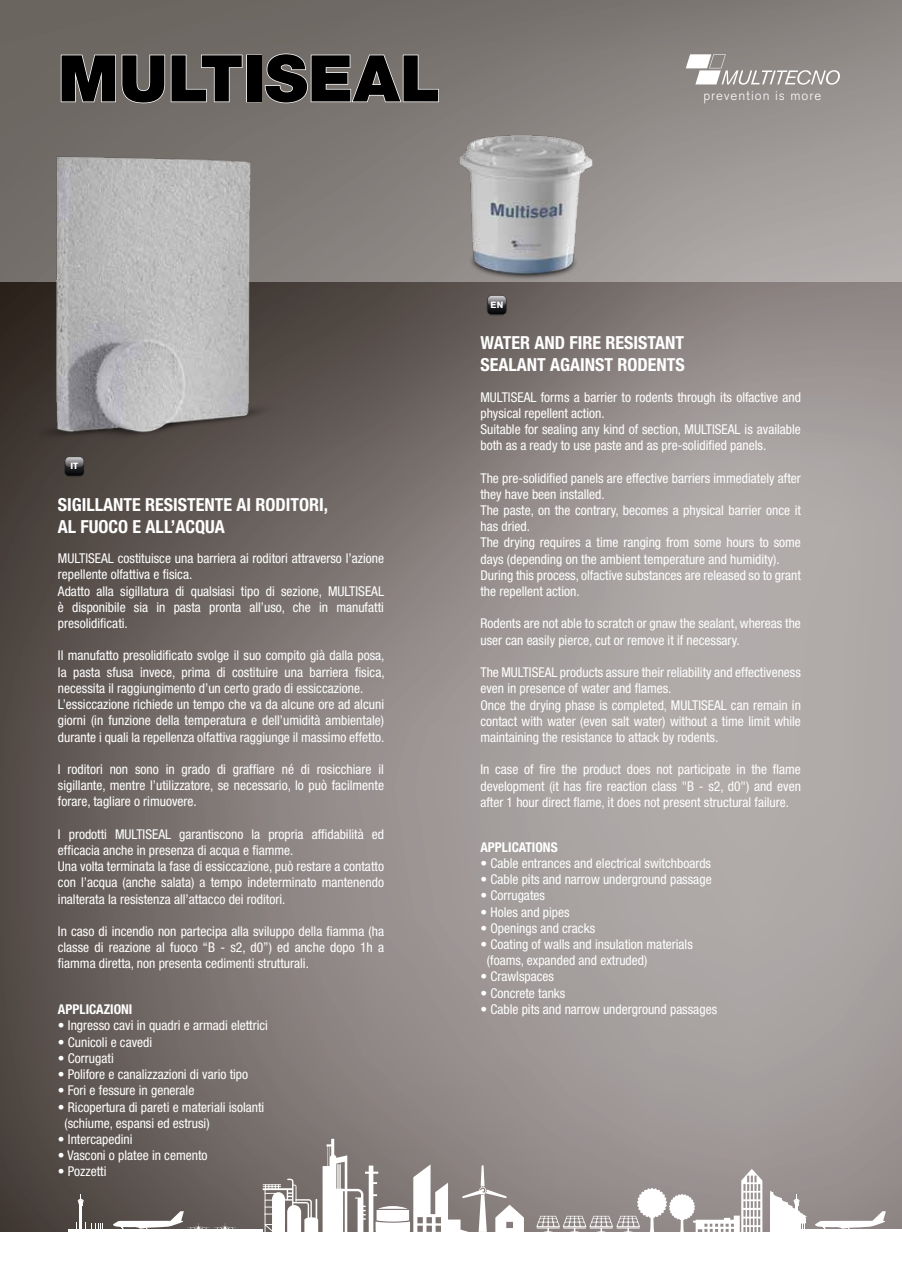
<style>
.page{position:relative;width:902px;height:1272px;background:#fff}
.page>*{position:absolute;margin:0;border:0;box-sizing:border-box;transform-origin:0 0}
.t1{font:900 64.5px "Helvetica Neue";color:#000}
.t2{font:700 condensed 18px/21.6px "Helvetica Neue";color:#fff}
.t3{font:condensed 13.5px/16.2px "Helvetica Neue";color:#fff}
.t4{font:700 condensed 13.5px "Helvetica Neue";color:#fff}
.t5{font:300 13.2px "Akzidenz Grotesk BE";letter-spacing:.075em;color:#fff}
.t6{font:700 9px "Akzidenz Grotesk BE";color:#fff}
</style>
<div class="page">
<img style="left:0;top:281px;width:901px;height:951px">
<svg style="left:0;top:0;width:901px;height:281px;background:#87817e"></svg>
<svg style="left:262px;top:1138px;width:265px;height:94px"></svg>
<svg style="left:536px;top:1168px;width:226px;height:64px;background:#a9a3a2"></svg>
<hr style="left:770px;top:1228px;width:131px;height:3px;background:#fff">
<svg style="left:813px;top:1211px;width:73px;height:17px"></svg>
<svg style="left:770px;top:1190px;width:37px;height:38px"></svg>
<hr style="left:79px;top:1205px;width:3px;height:23px;background:#fff">
<svg style="left:78px;top:1193px;width:6px;height:12px"></svg>
<hr style="left:68px;top:1228px;width:195px;height:3px;background:#fff">
<svg style="left:85px;top:1222px;width:18px;height:6px"></svg>
<svg style="left:112px;top:1211px;width:124px;height:18px"></svg>
<svg style="left:60px;top:54px;width:183px;height:50px;background:#84807c"></svg>
<div style="left:246px;top:55px;width:16px;height:47px;border:2px solid #fff"></div>
<svg style="left:264px;top:53px;width:175px;height:51px;background:#8a8682"></svg>
<svg style="left:486px;top:295px;width:21px;height:21px"></svg>
<img style="left:39px;top:134px;width:250px;height:332px">
<img style="left:394px;top:115px;width:266px;height:176px">
<svg style="left:64px;top:456px;width:21px;height:21px"></svg>
<svg style="left:685px;top:54px;width:154px;height:31px"></svg>
<h1 class="t1" style="left:58px;top:40px;width:384px">MULTISEAL</h1>
<p class="t5" style="left:703px;top:88px;width:119px">prevention is more</p>
<p class="t6" style="left:70px;top:460px;width:9px">IT</p>
<h2 class="t2" style="left:58px;top:493px;width:272px">SIGILLANTE RESISTENTE AI RODITORI,<br>AL FUOCO E ALL’ACQUA</h2>
<p class="t3" style="left:58px;top:550px;width:327px">MULTISEAL costituisce una barriera ai roditori attraverso l’azione repellente olfattiva e fisica.<br>Adatto alla sigillatura di qualsiasi tipo di sezione, MULTISEAL è disponibile sia in pasta pronta all’uso, che in manufatti presolidificati.</p>
<p class="t3" style="left:58px;top:647px;width:328px">Il manufatto presolidificato svolge il suo compito già dalla posa, la pasta sfusa invece, prima di costituire una barriera fisica, necessita il raggiungimento d’un certo grado di essiccazione.<br>L’essiccazione richiede un tempo che va da alcune ore ad alcuni giorni (in funzione della temperatura e dell’umidità ambientale) durante i quali la repellenza olfattiva raggiunge il massimo effetto.</p>
<p class="t3" style="left:58px;top:761px;width:327px;text-align:justify">I roditori non sono in grado di graffiare né di rosicchiare il sigillante, mentre l’utilizzatore, se necessario, lo può facilmente forare, tagliare o rimuovere.</p>
<p class="t3" style="left:58px;top:825px;width:327px">I prodotti MULTISEAL garantiscono la propria affidabilità ed efficacia anche in presenza di acqua e fiamme.<br>Una volta terminata la fase di essiccazione, può restare a contatto con l’acqua (anche salata) a tempo indeterminato mantenendo inalterata la resistenza all’attacco dei roditori.</p>
<p class="t3" style="left:58px;top:923px;width:327px;text-align:justify">In caso di incendio non partecipa alla sviluppo della fiamma (ha classe di reazione al fuoco “B - s2, d0”) ed anche dopo 1h a fiamma diretta, non presenta cedimenti strutturali.</p>
<p class="t4" style="left:58px;top:1001px;width:76px">APPLICAZIONI</p>
<p class="t3" style="left:58px;top:1017px;width:211px">• Ingresso cavi in quadri e armadi elettrici</p>
<p class="t3" style="left:58px;top:1033px;width:96px">• Cunicoli e cavedi</p>
<p class="t3" style="left:58px;top:1049px;width:57px">• Corrugati</p>
<p class="t3" style="left:58px;top:1066px;width:192px">• Polifore e canalizzazioni di vario tipo</p>
<p class="t3" style="left:58px;top:1082px;width:138px">• Fori e fessure in generale</p>
<p class="t3" style="left:64px;top:1098px;width:201px;text-indent:-6px">• Ricopertura di pareti e materiali isolanti (schiume, espansi ed estrusi)</p>
<p class="t3" style="left:58px;top:1130px;width:76px">• Intercapedini</p>
<p class="t3" style="left:58px;top:1147px;width:151px">• Vasconi o platee in cemento</p>
<p class="t3" style="left:58px;top:1163px;width:50px">• Pozzetti</p>
<p class="t6" style="left:490px;top:299px;width:14px">EN</p>
<h2 class="t2" style="left:480px;top:332px;width:206px">WATER AND FIRE RESISTANT<br>SEALANT AGAINST RODENTS</h2>
<p class="t3" style="left:480px;top:388px;width:322px">MULTISEAL forms a barrier to rodents through its olfactive and physical repellent action.<br>Suitable for sealing any kind of section, MULTISEAL is available both as a ready to use paste and as pre-solidified panels.</p>
<p class="t3" style="left:480px;top:469px;width:322px">The pre-solidified panels are effective barriers immediately after they have been installed.<br>The paste, on the contrary, becomes a physical barrier once it has dried.<br>The drying requires a time ranging from some hours to some days (depending on the ambient temperature and humidity).<br>During this process, olfactive substances are released so to grant the repellent action.</p>
<p class="t3" style="left:480px;top:615px;width:322px">Rodents are not able to scratch or gnaw the sealant, whereas the user can easily pierce, cut or remove it if necessary.</p>
<p class="t3" style="left:480px;top:664px;width:322px">The MULTISEAL products assure their reliability and effectiveness even in presence of water and flames.<br>Once the drying phase is completed, MULTISEAL can remain in contact with water (even salt water) without a time limit while maintaining the resistance to attack by rodents.</p>
<p class="t3" style="left:480px;top:761px;width:322px;text-align:justify">In case of fire the product does not participate in the flame development (it has fire reaction class "B - s2, d0") and even after 1 hour direct flame, it does not present structural failure.</p>
<p class="t4" style="left:480px;top:838px;width:79px">APPLICATIONS</p>
<p class="t3" style="left:480px;top:855px;width:232px">• Cable entrances and electrical switchboards</p>
<p class="t3" style="left:480px;top:871px;width:233px">• Cable pits and narrow underground passage</p>
<p class="t3" style="left:480px;top:887px;width:66px">• Corrugates</p>
<p class="t3" style="left:480px;top:903px;width:91px">• Holes and pipes</p>
<p class="t3" style="left:480px;top:919px;width:116px">• Openings and cracks</p>
<p class="t3" style="left:487px;top:936px;width:207px;text-indent:-6px">• Coating of walls and insulation materials (foams, expanded and extruded)</p>
<p class="t3" style="left:480px;top:968px;width:75px">• Crawlspaces</p>
<p class="t3" style="left:480px;top:984px;width:86px">• Concrete tanks</p>
<p class="t3" style="left:480px;top:1000px;width:238px">• Cable pits and narrow underground passages</p>
</div>
